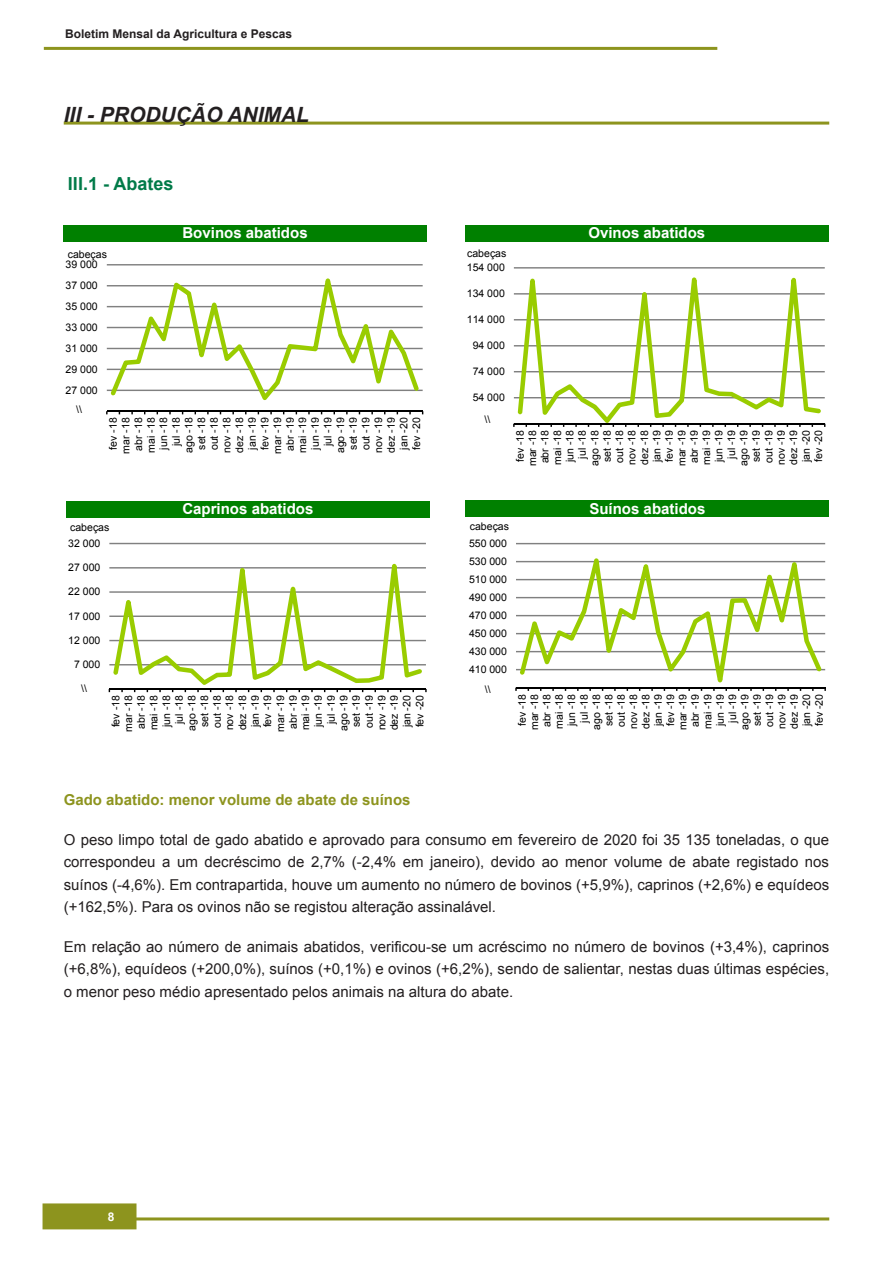
<style>
.page{position:relative;width:893px;height:1263px;background:#fff}
.page>*{position:absolute;margin:0;border:0;box-sizing:border-box;transform-origin:0 0}
.t1{font:italic 700 21px "Arial";color:#231f20}
.t2{font:700 18px "Arial";color:#007a48}
.t3{font:15px/22.5px "Arial";color:#231f20;text-align:justify}
.t4{font:700 15px "Arial";color:#fff}
.t5{font:700 15px "Arial";color:#8d941e}
.t6{font:700 12px "Arial";color:#231f20}
.t7{font:700 12px "Arial";color:#fff}
.t8{font:10.5px/12.6px "Arial";color:#000;text-align:right}
</style>
<div class="page">
<div style="left:43px;top:1203px;width:93px;height:26px;background:#8d941e;border:2px solid #8d941e"></div>
<hr style="left:64px;top:1217px;width:765px;height:3px;background:#8d941e">
<hr style="left:44px;top:47px;width:673px;height:3px;background:#8d941e">
<hr style="left:64px;top:122px;width:765px;height:3px;background:#8d941e">
<div style="left:63px;top:225px;width:364px;height:17px;background:#008000"></div>
<hr style="left:107px;top:390px;width:316px;height:1px;background:#808080">
<hr style="left:107px;top:369px;width:316px;height:1px;background:#808080">
<hr style="left:107px;top:348px;width:316px;height:1px;background:#808080">
<hr style="left:107px;top:327px;width:316px;height:1px;background:#808080">
<hr style="left:107px;top:306px;width:316px;height:1px;background:#808080">
<hr style="left:107px;top:285px;width:316px;height:1px;background:#808080">
<hr style="left:107px;top:264px;width:316px;height:1px;background:#808080">
<hr style="left:107px;top:410px;width:316px;height:2px;background:#000">
<svg style="left:111px;top:278px;width:308px;height:122px"></svg>
<div style="left:465px;top:225px;width:363px;height:17px;background:#008000"></div>
<hr style="left:514px;top:267px;width:311px;height:2px;background:#808080">
<svg style="left:513px;top:277px;width:312px;height:150px"></svg>
<div style="left:66px;top:501px;width:364px;height:17px;background:#008000"></div>
<hr style="left:109px;top:543px;width:317px;height:1px;background:#808080">
<svg style="left:109px;top:564px;width:318px;height:128px"></svg>
<div style="left:465px;top:500px;width:364px;height:17px;background:#008000"></div>
<hr style="left:516px;top:669px;width:309px;height:1px;background:#808080">
<hr style="left:516px;top:651px;width:309px;height:1px;background:#808080">
<hr style="left:516px;top:633px;width:309px;height:1px;background:#808080">
<hr style="left:516px;top:615px;width:309px;height:1px;background:#808080">
<hr style="left:516px;top:597px;width:309px;height:1px;background:#808080">
<hr style="left:516px;top:579px;width:309px;height:1px;background:#808080">
<hr style="left:516px;top:561px;width:309px;height:1px;background:#808080">
<hr style="left:516px;top:543px;width:309px;height:1px;background:#808080">
<hr style="left:516px;top:687px;width:309px;height:1px;background:#000">
<svg style="left:520px;top:558px;width:302px;height:124px"></svg>
<p class="t6" style="left:65px;top:26px;width:228px">Boletim Mensal da Agricultura e Pescas</p>
<h1 class="t1" style="left:64px;top:101px;width:247px">III - PRODUÇÃO ANIMAL</h1>
<h2 class="t2" style="left:68px;top:171px;width:107px">III.1 - Abates</h2>
<p class="t8" style="left:68px;top:248px;width:41px">cabeças</p>
<p class="t8" style="left:66px;top:258px;width:34px">39 000</p>
<p class="t8" style="left:66px;top:279px;width:34px">37 000</p>
<p class="t8" style="left:66px;top:300px;width:34px">35 000</p>
<p class="t8" style="left:66px;top:321px;width:34px">33 000</p>
<p class="t8" style="left:66px;top:342px;width:34px">31 000</p>
<p class="t8" style="left:66px;top:363px;width:34px">29 000</p>
<p class="t8" style="left:66px;top:384px;width:34px">27 000</p>
<p class="t8" style="left:76px;top:403px;width:7px">\\</p>
<h3 class="t4" style="left:182px;top:223px;width:127px">Bovinos abatidos</h3>
<p class="t8" style="left:107px;top:454px;width:38px;rotate:-90deg">fev -18 mar -18 abr -18 mai -18 jun -18 jul -18 ago -18 set -18 out -18 nov -18 dez -18 jan -19 fev -19 mar -19 abr -19 mai -19 jun -19 jul -19 ago -19 set -19 out -19 nov -19 dez -19 jan -20 fev -20</p>
<p class="t8" style="left:70px;top:521px;width:41px">cabeças</p>
<p class="t8" style="left:68px;top:537px;width:34px">32 000</p>
<p class="t8" style="left:68px;top:561px;width:34px">27 000</p>
<p class="t8" style="left:68px;top:586px;width:34px">22 000</p>
<p class="t8" style="left:68px;top:610px;width:34px">17 000</p>
<p class="t8" style="left:68px;top:634px;width:34px">12 000</p>
<p class="t8" style="left:74px;top:658px;width:28px">7 000</p>
<p class="t8" style="left:81px;top:682px;width:7px">\\</p>
<h3 class="t4" style="left:182px;top:499px;width:133px">Caprinos abatidos</h3>
<p class="t8" style="left:109px;top:731px;width:38px;rotate:-90deg">fev -18 mar -18 abr -18 mai -18 jun -18 jul -18 ago -18 set -18 out -18 nov -18 dez -18 jan -19 fev -19 mar -19 abr -19 mai -19 jun -19 jul -19 ago -19 set -19 out -19 nov -19 dez -19 jan -20 fev -20</p>
<p class="t8" style="left:467px;top:247px;width:41px">cabeças</p>
<p class="t8" style="left:467px;top:261px;width:39px">154 000</p>
<p class="t8" style="left:467px;top:287px;width:39px">134 000</p>
<p class="t8" style="left:467px;top:313px;width:39px">114 000</p>
<p class="t8" style="left:473px;top:339px;width:34px">94 000</p>
<p class="t8" style="left:473px;top:365px;width:34px">74 000</p>
<p class="t8" style="left:473px;top:391px;width:34px">54 000</p>
<p class="t8" style="left:484px;top:413px;width:7px">\\</p>
<h3 class="t4" style="left:588px;top:223px;width:118px">Ovinos abatidos</h3>
<p class="t8" style="left:514px;top:466px;width:38px;rotate:-90deg">fev -18 mar -18 abr -18 mai -18 jun -18 jul -18 ago -18 set -18 out -18 nov -18 dez -18 jan -19 fev -19 mar -19 abr -19 mai -19 jun -19 jul -19 ago -19 set -19 out -19 nov -19 dez -19 jan -20 fev -20</p>
<h3 class="t4" style="left:589px;top:499px;width:118px">Suínos abatidos</h3>
<p class="t8" style="left:470px;top:520px;width:41px">cabeças</p>
<p class="t8" style="left:469px;top:537px;width:39px">550 000</p>
<p class="t8" style="left:469px;top:555px;width:39px">530 000</p>
<p class="t8" style="left:469px;top:573px;width:39px">510 000</p>
<p class="t8" style="left:469px;top:591px;width:39px">490 000</p>
<p class="t8" style="left:469px;top:609px;width:39px">470 000</p>
<p class="t8" style="left:469px;top:627px;width:39px">450 000</p>
<p class="t8" style="left:469px;top:645px;width:39px">430 000</p>
<p class="t8" style="left:469px;top:663px;width:39px">410 000</p>
<p class="t8" style="left:485px;top:683px;width:7px">\\</p>
<p class="t8" style="left:516px;top:730px;width:38px;rotate:-90deg">fev -18 mar -18 abr -18 mai -18 jun -18 jul -18 ago -18 set -18 out -18 nov -18 dez -18 jan -19 fev -19 mar -19 abr -19 mai -19 jun -19 jul -19 ago -19 set -19 out -19 nov -19 dez -19 jan -20 fev -20</p>
<h3 class="t5" style="left:64px;top:790px;width:348px">Gado abatido: menor volume de abate de suínos</h3>
<p class="t3" style="left:64px;top:828px;width:767px">O peso limpo total de gado abatido e aprovado para consumo em fevereiro de 2020 foi 35 135 toneladas, o que correspondeu a um decréscimo de 2,7% (-2,4% em janeiro), devido ao menor volume de abate registado nos suínos (-4,6%). Em contrapartida, houve um aumento no número de bovinos (+5,9%), caprinos (+2,6%) e equídeos (+162,5%). Para os ovinos não se registou alteração assinalável.</p>
<p class="t3" style="left:64px;top:935px;width:767px">Em relação ao número de animais abatidos, verificou-se um acréscimo no número de bovinos (+3,4%), caprinos (+6,8%), equídeos (+200,0%), suínos (+0,1%) e ovinos (+6,2%), sendo de salientar, nestas duas últimas espécies, o menor peso médio apresentado pelos animais na altura do abate.</p>
<p class="t7" style="left:108px;top:1208px;width:8px">8</p>
</div>
